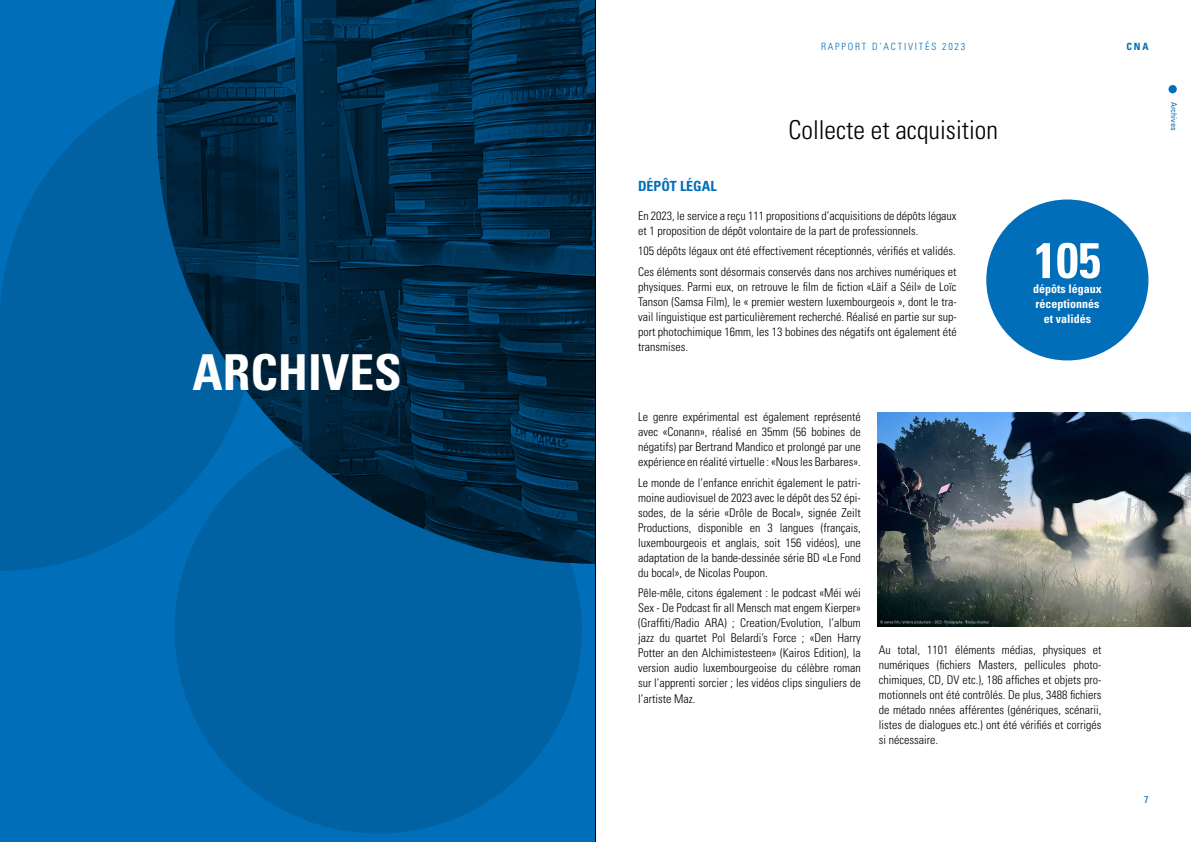
<style>
.page{position:relative;width:1191px;height:842px;background:#fff}
.page>*{position:absolute;margin:0;border:0;box-sizing:border-box;transform-origin:0 0}
.t1{font:700 condensed 50px "Univers LT Std";color:#fff}
.t2{font:700 condensed 49.5px "Univers LT Std";color:#fff}
.t3{font:300 condensed 26px "Univers LT Std";color:#000}
.t4{font:700 condensed 14px "Univers LT Std";color:#006eb8}
.t5{font:300 condensed 12px/15px "Univers LT Std";color:#000;text-align:justify}
.t6{font:700 condensed 12px/15px "Univers LT Std";color:#fff;text-align:center}
.t7{font:300 condensed 10px "Univers LT Std";letter-spacing:.18em;color:#006eb8}
.t8{font:700 condensed 10px "Univers LT Std";color:#006eb8}
.t9{font:condensed 10px "Univers LT Std";color:#006eb8}
.t10{font:condensed 8px "Univers LT Std";color:#006eb8}
</style>
<div class="page">
<img style="left:877px;top:412px;width:314px;height:215px">
<div style="left:986px;top:199px;width:162px;height:161px;background:#006eb8;border-radius:50%"></div>
<div style="left:0;top:0;width:595px;height:842px;background:#006eb8"></div>
<img style="left:161px;top:0;width:434px;height:564px">
<svg style="left:0;top:65px;width:256px;height:506px;fill:#0061a3"></svg>
<svg style="left:175px;top:426px;width:407px;height:407px;background:#005792"></svg>
<div style="left:1168px;top:85px;width:8px;height:8px;background:#006eb8;border-radius:50%"></div>
<hr style="left:595px;top:0;width:1px;height:842px;background:#000">
<h2 class="t2" style="left:192px;top:342px;width:211px">ARCHIVES</h2>
<p class="t7" style="left:821px;top:41px;width:146px">RAPPORT D’ACTIVITÉS 2023</p>
<p class="t8" style="left:1126px;top:40px;width:23px">CNA</p>
<h3 class="t3" style="left:788px;top:115px;width:211px">Collecte et acquisition</h3>
<p class="t4" style="left:638px;top:177px;width:80px">DÉPÔT LÉGAL</p>
<p class="t5" style="left:638px;top:208px;width:320px">En 2023, le service a reçu 111 propositions d’acquisitions de dépôts légaux et 1 proposition de dépôt volontaire de la part de professionnels.</p>
<p class="t5" style="left:638px;top:241px;width:320px;line-height:20.7px">105 dépôts légaux ont été effectivement réceptionnés, vérifiés et validés.<br>Ces éléments sont désormais conservés dans nos archives numériques et</p>
<p class="t5" style="left:638px;top:279px;width:320px">physiques. Parmi eux, on retrouve le film de fiction «Läif a Séil» de Loïc Tanson (Samsa Film), le « premier western luxembourgeois », dont le tra&shy;vail linguistique est particulièrement recherché. Réalisé en partie sur sup&shy;port photochimique 16mm, les 13 bobines des négatifs ont également été transmises.</p>
<h1 class="t1" style="left:1034px;top:230px;width:68px">105</h1>
<p class="t6" style="left:1033px;top:281px;width:70px">dépôts légaux réceptionnés et validés</p>
<p class="t10" style="left:1178px;top:102px;width:30px;rotate:90deg">Archives</p>
<p class="t5" style="left:638px;top:409px;width:224px">Le genre expérimental est également représenté avec «Conann», réalisé en 35mm (56 bobines de négatifs) par Bertrand Mandico et prolongé par une expérience en réalité virtuelle : «Nous les Barbares».</p>
<p class="t5" style="left:638px;top:475px;width:224px">Le monde de l’enfance enrichit également le patri&shy;moine audiovisuel de 2023 avec le dépôt des 52 épi&shy;sodes, de la série «Drôle de Bocal», signée Zeilt Productions, disponible en 3 langues (français, luxembourgeois et anglais, soit 156 vidéos), une adaptation de la bande-dessinée série BD «Le Fond du bocal», de Nicolas Poupon.</p>
<p class="t5" style="left:638px;top:586px;width:224px">Pêle-mêle, citons également : le podcast «Méi wéi Sex - De Podcast fir all Mensch mat engem Kierper» (Graffiti/Radio ARA) ; Creation/Evolution, l’album jazz du quartet Pol Belardi’s Force ; «Den Harry Potter an den Alchimistesteen» (Kairos Edition), la version audio luxembourgeoise du célèbre roman sur l’apprenti sorcier ; les vidéos clips singuliers de l’artiste Maz.</p>
<p class="t5" style="left:878px;top:642px;width:224px">Au total, 1101 éléments médias, physiques et numériques (fichiers Masters, pellicules photo&shy;chimiques, CD, DV etc.), 186 affiches et objets pro&shy;motionnels ont été contrôlés. De plus, 3488 fichiers de métado nnées afférentes (génériques, scénarii, listes de dialogues etc.) ont été vérifiés et corrigés si nécessaire.</p>
<p class="t9" style="left:1144px;top:793px;width:6px">7</p>
</div>
